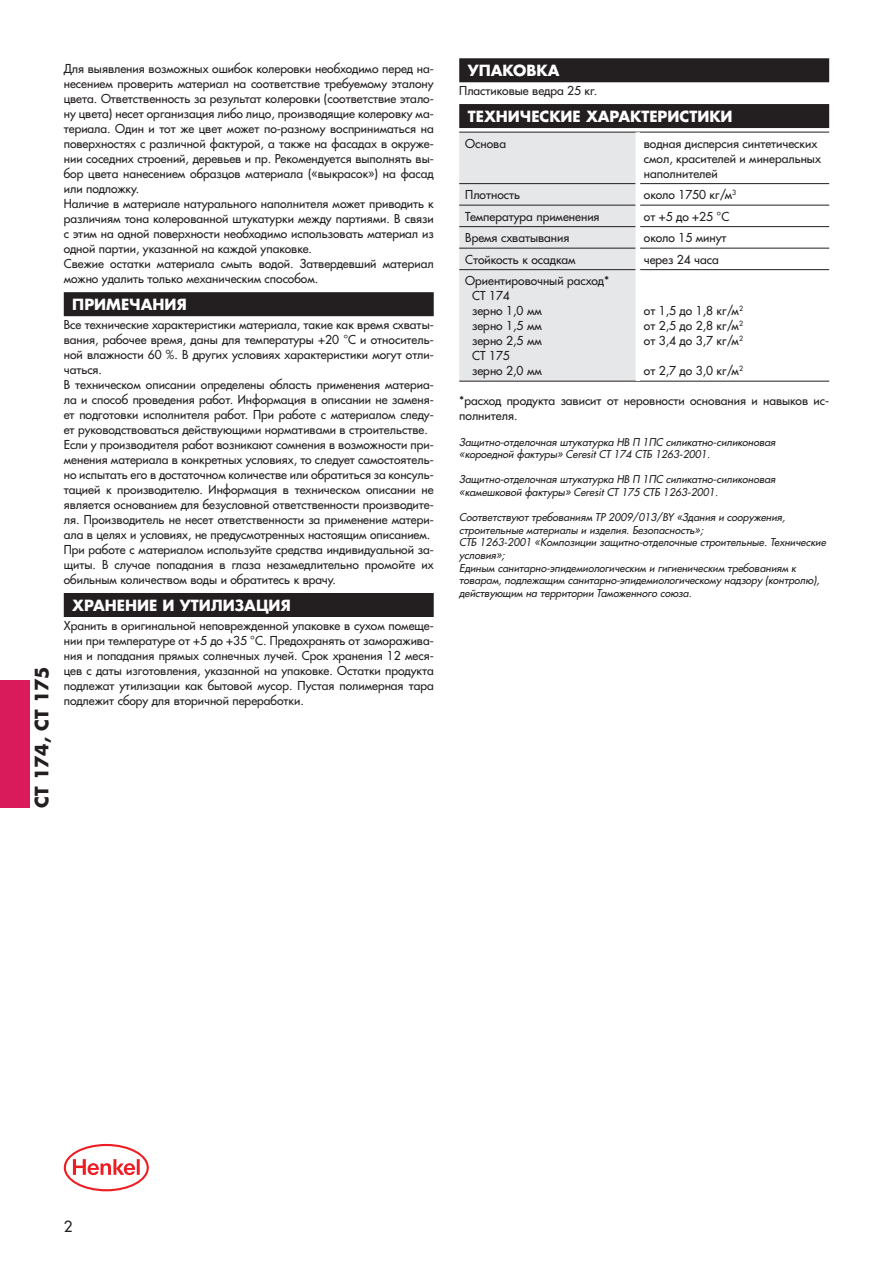
<style>
.page{position:relative;width:893px;height:1263px;background:#fff}
.page>*{position:absolute;margin:0;border:0;box-sizing:border-box;transform-origin:0 0}
.prod_vertikal{font:700 18px "Favorit";color:#231f20}
.podzag{font:700 15px "Favorit";color:#fff}
.t1{font:15px "Favorit";color:#231f20}
.txt_osnovnoy{font:12px/15px "Favorit";color:#231f20;text-align:justify}
.txt_table{font:12px/15px "Favorit";color:#231f20}
.TNPA{font:italic 10.5px/12.6px "Favorit";color:#231f20}
</style>
<div class="page">
<svg style="left:64px;top:1144px;width:85px;height:47px"></svg>
<div style="left:0;top:680px;width:30px;height:128px;background:#d91a5b"></div>
<div style="left:64px;top:292px;width:370px;height:24px;background:#231f20"></div>
<div style="left:64px;top:593px;width:370px;height:24px;background:#231f20"></div>
<div style="left:459px;top:58px;width:370px;height:24px;background:#231f20"></div>
<div style="left:459px;top:104px;width:370px;height:24px;background:#231f20"></div>
<div style="left:459px;top:133px;width:177px;height:248px;background:#e6e7e9"></div>
<hr style="left:459px;top:183px;width:177px;height:1px;background:#231f20">
<hr style="left:640px;top:183px;width:189px;height:1px;background:#231f20">
<hr style="left:459px;top:205px;width:177px;height:1px;background:#231f20">
<hr style="left:640px;top:205px;width:189px;height:1px;background:#231f20">
<hr style="left:459px;top:226px;width:177px;height:1px;background:#231f20">
<hr style="left:640px;top:226px;width:189px;height:1px;background:#231f20">
<hr style="left:459px;top:248px;width:177px;height:1px;background:#231f20">
<hr style="left:640px;top:248px;width:189px;height:1px;background:#231f20">
<hr style="left:459px;top:269px;width:177px;height:1px;background:#231f20">
<hr style="left:640px;top:269px;width:189px;height:1px;background:#231f20">
<hr style="left:459px;top:381px;width:179px;height:1px;background:#231f20">
<hr style="left:638px;top:381px;width:191px;height:1px;background:#231f20">
<hr style="left:459px;top:132px;width:179px;height:1px;background:#231f20">
<hr style="left:638px;top:132px;width:191px;height:1px;background:#231f20">
<hr style="left:636px;top:132px;width:4px;height:52px;background:#fff">
<p class="prod_vertikal" style="left:29px;top:808px;width:143px;rotate:-90deg">СТ 174, СТ 175</p>
<p class="txt_osnovnoy" style="left:64px;top:61px;width:371px">Для выявления возможных ошибок колеровки необходимо перед на&shy;несением проверить материал на соответствие требуемому эталону цвета. Ответственность за результат колеровки (соответствие этало&shy;ну цвета) несет организация либо лицо, производящие колеровку ма&shy;териала. Один и тот же цвет может по-разному восприниматься на поверхностях с различной фактурой, а также на фасадах в окруже&shy;нии соседних строений, деревьев и пр. Рекомендуется выполнять вы&shy;бор цвета нанесением образцов материала («выкрасок») на фасад или подложку.</p>
<p class="txt_osnovnoy" style="left:64px;top:196px;width:371px">Наличие в материале натурального наполнителя может приводить к различиям тона колерованной штукатурки между партиями. В связи с этим на одной поверхности необходимо использовать материал из одной партии, указанной на каждой упаковке.</p>
<p class="txt_osnovnoy" style="left:64px;top:256px;width:371px">Свежие остатки материала смыть водой. Затвердевший материал можно удалить только механическим способом.</p>
<p class="podzag" style="left:72px;top:294px;width:116px">ПРИМЕЧАНИЯ</p>
<p class="txt_osnovnoy" style="left:64px;top:317px;width:371px">Все технические характеристики материала, такие как время схваты&shy;вания, рабочее время, даны для температуры +20 °С и относитель&shy;ной влажности 60 %. В других условиях характеристики могут отли&shy;чаться.</p>
<p class="txt_osnovnoy" style="left:64px;top:377px;width:371px">В техническом описании определены область применения материа&shy;ла и способ проведения работ. Информация в описании не заменя&shy;ет подготовки исполнителя работ. При работе с материалом следу&shy;ет руководствоваться действующими нормативами в строительстве.</p>
<p class="txt_osnovnoy" style="left:64px;top:437px;width:371px">Если у производителя работ возникают сомнения в возможности при&shy;менения материала в конкретных условиях, то следует самостоятель&shy;но испытать его в достаточном количестве или обратиться за консуль&shy;тацией к производителю. Информация в техническом описании не является основанием для безусловной ответственности производите&shy;ля. Производитель не несет ответственности за применение матери&shy;ала в целях и условиях, не предусмотренных настоящим описанием.</p>
<p class="txt_osnovnoy" style="left:64px;top:542px;width:371px">При работе с материалом используйте средства индивидуальной за&shy;щиты. В случае попадания в глаза незамедлительно промойте их обильным количеством воды и обратитесь к врачу.</p>
<p class="podzag" style="left:72px;top:594px;width:220px">ХРАНЕНИЕ И УТИЛИЗАЦИЯ</p>
<p class="txt_osnovnoy" style="left:64px;top:618px;width:371px">Хранить в оригинальной неповрежденной упаковке в сухом помеще&shy;нии при температуре от +5 до +35 °С. Предохранять от заморажива&shy;ния и попадания прямых солнечных лучей. Срок хранения 12 меся&shy;цев с даты изготовления, указанной на упаковке. Остатки продукта подлежат утилизации как бытовой мусор. Пустая полимерная тара подлежит сбору для вторичной переработки.</p>
<p class="podzag" style="left:468px;top:60px;width:93px">УПАКОВКА</p>
<p class="txt_osnovnoy" style="left:459px;top:83px;width:140px">Пластиковые ведра 25 кг.</p>
<p class="podzag" style="left:468px;top:105px;width:266px">ТЕХНИЧЕСКИЕ ХАРАКТЕРИСТИКИ</p>
<p class="txt_osnovnoy" style="left:465px;top:136px;width:42px">Основа</p>
<p class="txt_table" style="left:644px;top:136px;width:179px">водная дисперсия синтетических смол, красителей и минеральных наполнителей</p>
<p class="txt_table" style="left:465px;top:187px;width:56px">Плотность</p>
<p class="txt_table" style="left:644px;top:187px;width:94px">около 1750 кг/м<sup>3</sup></p>
<p class="txt_table" style="left:465px;top:209px;width:136px">Температура применения</p>
<p class="txt_osnovnoy" style="left:644px;top:209px;width:87px">от +5 до +25 °С</p>
<p class="txt_osnovnoy" style="left:465px;top:230px;width:106px">Время схватывания</p>
<p class="txt_osnovnoy" style="left:644px;top:230px;width:84px">около 15 минут</p>
<p class="txt_osnovnoy" style="left:465px;top:252px;width:112px">Стойкость к осадкам</p>
<p class="txt_table" style="left:644px;top:252px;width:76px">через 24 часа</p>
<p class="txt_table" style="left:465px;top:273px;width:145px">Ориентировочный расход*</p>
<p class="txt_table" style="left:472px;top:288px;width:39px">CT 174</p>
<p class="txt_table" style="left:472px;top:303px;width:71px">зерно 1,0 мм</p>
<p class="txt_table" style="left:472px;top:318px;width:71px">зерно 1,5 мм</p>
<p class="txt_table" style="left:472px;top:333px;width:71px">зерно 2,5 мм</p>
<p class="txt_table" style="left:472px;top:348px;width:39px">CT 175</p>
<p class="txt_table" style="left:472px;top:363px;width:71px">зерно 2,0 мм</p>
<p class="txt_table" style="left:644px;top:303px;width:101px">от 1,5 до 1,8 кг/м<sup>2</sup></p>
<p class="txt_table" style="left:644px;top:318px;width:101px">от 2,5 до 2,8 кг/м<sup>2</sup></p>
<p class="txt_table" style="left:644px;top:333px;width:101px">от 3,4 до 3,7 кг/м<sup>2</sup></p>
<p class="txt_table" style="left:644px;top:363px;width:101px">от 2,7 до 3,0 кг/м<sup>2</sup></p>
<p class="txt_osnovnoy" style="left:459px;top:393px;width:371px">*расход продукта зависит от неровности основания и навыков ис&shy;полнителя.</p>
<p class="TNPA" style="left:459px;top:435px;width:318px">Защитно-отделочная штукатурка НВ П 1ПС силикатно-силиконовая «короедной фактуры» Ceresit СТ 174 СТБ 1263-2001.</p>
<p class="TNPA" style="left:459px;top:473px;width:318px">Защитно-отделочная штукатурка НВ П 1ПС силикатно-силиконовая «камешковой фактуры» Ceresit СТ 175 СТБ 1263-2001.</p>
<p class="TNPA" style="left:459px;top:511px;width:368px">Соответствуют требованиям ТР 2009/013/BY «Здания и сооружения, строительные материалы и изделия. Безопасность»;<br>СТБ 1263-2001 «Композиции защитно-отделочные строительные. Технические условия»;<br>Единым санитарно-эпидемиологическим и гигиеническим требованиям к товарам, подлежащим санитарно-эпидемиологическому надзору (контролю), действующим на территории Таможенного союза.</p>
<p class="t1" style="left:64px;top:1217px;width:10px">2</p>
</div>
